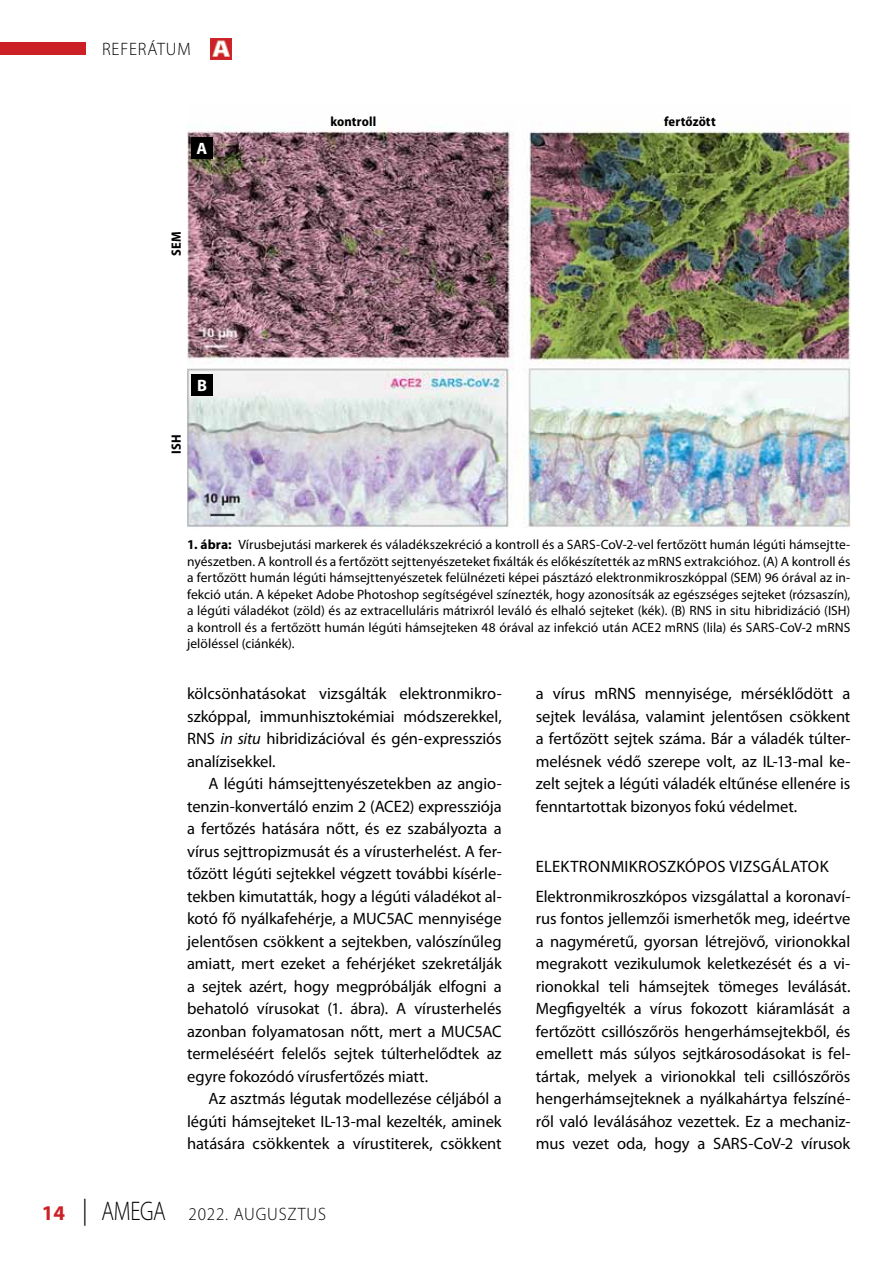
<style>
.page{position:relative;width:893px;height:1263px;background:#fff}
.page>*{position:absolute;margin:0;border:0;box-sizing:border-box;transform-origin:0 0}
.t1{font:300 18px "Myriad Pro";letter-spacing:.05em;color:#000;scale:.95 1}
.t2{font:16.5px/22.5px "Myriad Pro";letter-spacing:-.005em;color:#000;text-align:justify}
.t3{font:700 16.5px "Myriad Pro";color:#fff}
.t4{font:13.5px/16.5px "Myriad Pro";letter-spacing:.005em;color:#000;text-align:justify}
.t5{font:700 semi-condensed 13.5px "Myriad Pro";letter-spacing:.01em;color:#000}
.s1{font-weight:700}
.s2{font-style:italic}
.s3{font-weight:700;font-size:21px;color:#cc2027}
.s4{font-size:27px;color:#000101}
.s5{font-size:27px}
</style>
<div class="page">
<div style="left:0;top:43px;width:85px;height:12px;background:#cc2027"></div>
<img style="left:211px;top:38px;width:21px;height:22px">
<img style="left:187px;top:124px;width:663px;height:404px">
<div style="left:191px;top:137px;width:22px;height:21px;background:#000"></div>
<div style="left:191px;top:374px;width:22px;height:21px;background:#000"></div>
<p class="t1" style="left:102px;top:39px;width:95px">REFERÁTUM</p>
<p class="t3" style="left:197px;top:138px;width:12px">A</p>
<p class="t5" style="left:169px;top:255px;width:26px;rotate:-90deg">SEM</p>
<p class="t3" style="left:197px;top:374px;width:11px">B</p>
<p class="t5" style="left:169px;top:454px;width:21px;rotate:-90deg">ISH</p>
<p class="t5" style="left:330px;top:114px;width:47px">kontroll</p>
<p class="t5" style="left:664px;top:114px;width:53px">fertőzött</p>
<p class="t4" style="left:187px;top:536px;width:665px"><span class="s1">1. ábra:</span> Vírusbejutási markerek és váladékszekréció a kontroll és a SARS-CoV-2-vel fertőzött humán légúti hámsejtte&shy;nyészetben. A kontroll és a fertőzött sejttenyészeteket fixálták és előkészítették az mRNS extrakcióhoz. (A) A kontroll és a fertőzött humán légúti hámsejttenyészetek felülnézeti képei pásztázó elektronmikroszkóppal (SEM) 96 órával az in&shy;fekció után. A képeket Adobe Photoshop segítségével színezték, hogy azonosítsák az egészséges sejteket (rózsaszín), a légúti váladékot (zöld) és az extracelluláris mátrixról leváló és elhaló sejteket (kék). (B) RNS in situ hibridizáció (ISH) a kontroll és a fertőzött humán légúti hámsejteken 48 órával az infekció után ACE2 mRNS (lila) és SARS-CoV-2 mRNS jelöléssel (ciánkék).</p>
<p class="t2" style="left:187px;top:682px;width:316px">kölcsönhatásokat vizsgálták elektronmikro&shy;szkóppal, immunhisztokémiai módszerekkel, RNS <span class="s2">in situ</span> hibridizációval és gén-expressziós analízisekkel.</p>
<p class="t2" style="left:187px;top:772px;width:316px;text-indent:21px">A légúti hámsejttenyészetekben az angio&shy;tenzin-konvertáló enzim 2 (ACE2) expressziója a fertőzés hatására nőtt, és ez szabályozta a vírus sejttropizmusát és a vírusterhelést. A fer&shy;tőzött légúti sejtekkel végzett további kísérle&shy;tekben kimutatták, hogy a légúti váladékot al&shy;kotó fő nyálkafehérje, a MUC5AC mennyisége jelentősen csökkent a sejtekben, valószínűleg amiatt, mert ezeket a fehérjéket szekretálják a sejtek azért, hogy megpróbálják elfogni a behatoló vírusokat (1. ábra). A vírusterhelés azonban folyamatosan nőtt, mert a MUC5AC termeléséért felelős sejtek túlterhelődtek az egyre fokozódó vírusfertőzés miatt.</p>
<p class="t2" style="left:187px;top:1087px;width:316px;text-indent:21px">Az asztmás légutak modellezése céljából a légúti hámsejteket IL-13-mal kezelték, aminek hatására csökkentek a vírustiterek, csökkent</p>
<p class="t1" style="left:42px;top:1204px;width:301px"><span class="s3">14</span> <span class="s4">|</span> <span class="s5">AMEGA</span> 2022. AUGUSZTUS</p>
<p class="t2" style="left:536px;top:682px;width:316px">a vírus mRNS mennyisége, mérséklődött a sejtek leválása, valamint jelentősen csökkent a fertőzött sejtek száma. Bár a váladék túlter&shy;melésnek védő szerepe volt, az IL-13-mal ke&shy;zelt sejtek a légúti váladék eltűnése ellenére is fenntartottak bizonyos fokú védelmet.</p>
<p class="t2" style="left:536px;top:855px;width:98px">Elektronmikros</p>
<p class="t2" style="left:667px;top:855px;width:40px">zkópos</p>
<p class="t2" style="left:536px;top:851px;width:316px;line-height:30px;text-indent:194px">vizsgálatok<br>Elektronmikroszkópos vizsgálattal a koronaví-</p>
<p class="t2" style="left:536px;top:907px;width:316px">rus fontos jellemzői ismerhetők meg, ideértve a nagyméretű, gyorsan létrejövő, virionokkal megrakott vezikulumok keletkezését és a vi&shy;rionokkal teli hámsejtek tömeges leválását.<br>Megfigyelték a vírus fokozott kiáramlását a fertőzött csillószőrös hengerhámsejtekből, és emellett más súlyos sejtkárosodásokat is fel&shy;tártak, melyek a virionokkal teli csillószőrös hengerhámsejteknek a nyálkahártya felszíné&shy;ről való leválásához vezettek. Ez a mechaniz&shy;mus vezet oda, hogy a SARS-CoV-2 vírusok</p>
</div>
